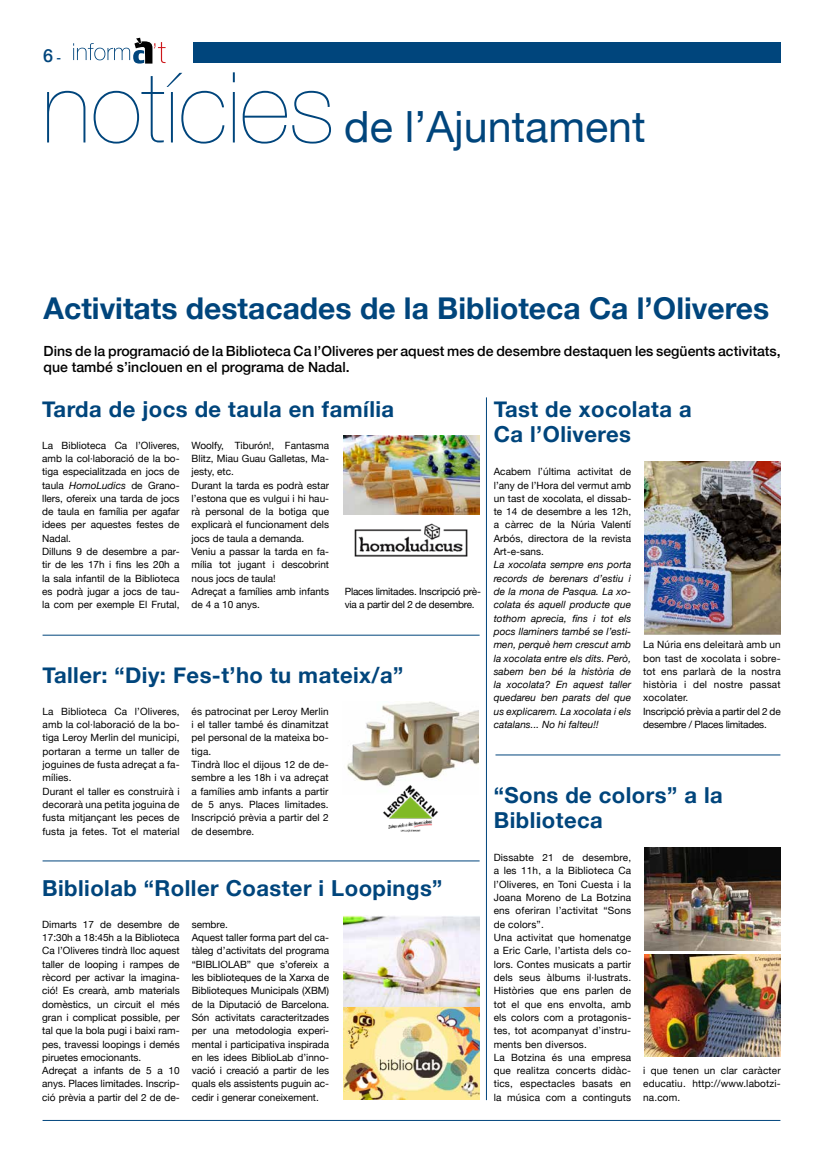
<style>
.page{position:relative;width:823px;height:1163px;background:#fff}
.page>*{position:absolute;margin:0;border:0;box-sizing:border-box;transform-origin:0 0}
.t1{font:200 98.2px "Helvetica Neue";color:#00457c}
.t2{font:43px "Helvetica Neue";color:#00457c}
.t3{font:700 30px "Helvetica Neue";color:#00457c}
.t4{font:700 22px/25px "Helvetica Neue";letter-spacing:.02em;color:#00457c}
.t5{font:500 18px "Helvetica Neue";color:#00457c}
.t6{font:500 14px/16.8px "Helvetica Neue";color:#000}
.t7{font:10px/13.3px "Helvetica Neue";color:#000}
.t8{font:italic 10px/13.3px "Helvetica Neue";letter-spacing:.005em;color:#000;text-align:justify}
.t9{font:10px/13.3px "Helvetica Neue";letter-spacing:.02em;color:#000}
.t10{font:10px/13.3px "Helvetica Neue";letter-spacing:-.02em;color:#000}
.s1{font-size:12px}
.s2{font-style:italic}
</style>
<div class="page">
<div style="left:193px;top:43px;width:587px;height:20px;background:#00457c"></div>
<hr style="left:43px;top:1119px;width:737px;height:1px;background:#00457c">
<svg style="left:73px;top:38px;width:92px;height:26px"></svg>
<img style="left:343px;top:915px;width:136px;height:184px">
<img style="left:343px;top:435px;width:136px;height:122px">
<img style="left:352px;top:701px;width:126px;height:61px">
<img style="left:347px;top:762px;width:131px;height:71px">
<img style="left:644px;top:462px;width:136px;height:172px">
<img style="left:644px;top:954px;width:136px;height:102px">
<img style="left:644px;top:847px;width:136px;height:102px">
<hr style="left:486px;top:397px;width:1px;height:702px;background:#00457c">
<hr style="left:43px;top:634px;width:436px;height:1px;background:#00457c">
<hr style="left:43px;top:860px;width:436px;height:1px;background:#00457c">
<hr style="left:495px;top:754px;width:285px;height:1px;background:#00457c">
<h3 class="t5" style="left:43px;top:41px;width:20px">6 <span class="s1">-</span></h3>
<h1 class="t1" style="left:42px;top:31px;width:294px">notícies</h1>
<h2 class="t2" style="left:344px;top:96px;width:303px">de l’Ajuntament</h2>
<h3 class="t3" style="left:44px;top:284px;width:726px">Activitats destacades de la Biblioteca Ca l’Oliveres</h3>
<h3 class="t6" style="left:44px;top:341px;width:738px">Dins de la programació de la Biblioteca Ca l’Oliveres per aquest mes de desembre destaquen les següents activitats, que també s’inclouen en el programa de Nadal.</h3>
<h3 class="t4" style="left:42px;top:397px;width:353px">Tarda de jocs de taula en família</h3>
<p class="t7" style="left:42px;top:439px;width:139px">La Biblioteca Ca l’Oliveres, amb la col·laboració de la bo&shy;tiga especialitzada en jocs de taula <span class="s2">HomoLudics</span> de Grano&shy;llers, ofereix una tarda de jocs de taula en família per agafar idees per aquestes festes de<br>Nadal.<br>Dilluns 9 de desembre a par&shy;tir de les 17h i fins les 20h a la sala infantil de la Biblioteca es podrà jugar a jocs de tau&shy;la com per exemple El Frutal,</p>
<p class="t7" style="left:191px;top:439px;width:139px">Woolfy, Tiburón!, Fantasma<br>Blitz, Miau Guau Galletas, Ma&shy;jesty, etc.<br>Durant la tarda es podrà estar l’estona que es vulgui i hi hau&shy;rà personal de la botiga que explicarà el funcionament dels jocs de taula a demanda.<br>Veniu a passar la tarda en fa&shy;mília tot jugant i descobrint nous jocs de taula!<br>Adreçat a famílies amb infants de 4 a 10 anys.</p>
<p class="t10" style="left:344px;top:585px;width:138px">Places limitades. Inscripció prè&shy;via a partir del 2 de desembre.</p>
<h3 class="t4" style="left:43px;top:663px;width:362px">Taller: “Diy: Fes-t’ho tu mateix/a”</h3>
<p class="t7" style="left:43px;top:705px;width:138px">La Biblioteca Ca l’Oliveres, amb la col·laboració de la bo&shy;tiga Leroy Merlin del municipi, portaran a terme un taller de joguines de fusta adreçat a fa&shy;mílies.<br>Durant el taller es construirà i decorarà una petita joguina de fusta mitjançant les peces de fusta ja fetes. Tot el material</p>
<p class="t7" style="left:191px;top:705px;width:138px">és patrocinat per Leroy Merlin i el taller també és dinamitzat pel personal de la mateixa bo&shy;tiga.<br>Tindrà lloc el dijous 12 de de&shy;sembre a les 18h i va adreçat a famílies amb infants a partir de 5 anys. Places limitades.<br>Inscripció prèvia a partir del 2 de desembre.</p>
<h3 class="t4" style="left:42px;top:876px;width:401px">Bibliolab “Roller Coaster i Loopings”</h3>
<p class="t7" style="left:42px;top:917px;width:139px">Dimarts 17 de desembre de<br>17:30h a 18:45h a la Biblioteca<br>Ca l’Oliveres tindrà lloc aquest taller de looping i rampes de rècord per activar la imagina&shy;ció! Es crearà, amb materials domèstics, un circuit el més gran i complicat possible, per tal que la bola pugi i baixi ram&shy;pes, travessi loopings i demés piruetes emocionants.<br>Adreçat a infants de 5 a 10 anys. Places limitades. Inscrip&shy;ció prèvia a partir del 2 de de-</p>
<p class="t7" style="left:191px;top:917px;width:139px">sembre.<br>Aquest taller forma part del ca&shy;tàleg d’activitats del programa “BIBLIOLAB” que s’ofereix a les biblioteques de la Xarxa de<br>Biblioteques Municipals (XBM) de la Diputació de Barcelona.<br>Són activitats caracteritzades per una metodologia experi&shy;mental i participativa inspirada en les idees BiblioLab d’inno&shy;vació i creació a partir de les quals els assistents puguin ac&shy;cedir i generar coneixement.</p>
<h3 class="t4" style="left:493px;top:397px;width:199px">Tast de xocolata a<br>Ca l’Oliveres</h3>
<p class="t7" style="left:493px;top:465px;width:139px;text-align:justify">Acabem l’última activitat de l’any de l’Hora del vermut amb un tast de xocolata, el dissab&shy;te 14 de desembre a les 12h, a càrrec de la Núria Valentí Arbós, directora de la revista Art-e-sans.</p>
<p class="t8" style="left:493px;top:558px;width:139px">La xocolata sempre ens porta records de berenars d’estiu i de la mona de Pasqua. La xo&shy;colata és aquell producte que tothom aprecia, fins i tot els pocs llaminers també se l’esti&shy;men, perquè hem crescut amb la xocolata entre els dits. Però, sabem ben bé la història de la xocolata? En aquest taller quedareu ben parats del que us explicarem. La xocolata i els catalans... No hi falteu!!</p>
<p class="t9" style="left:642px;top:638px;width:139px">La Núria ens deleitarà amb un bon tast de xocolata i sobre&shy;tot ens parlarà de la nostra història i del nostre passat xocolater.<br>Inscripció prèvia a partir del 2 de desembre / Places limitades.</p>
<h3 class="t4" style="left:493px;top:782px;width:230px">“Sons de colors” a la<br>Biblioteca</h3>
<p class="t7" style="left:493px;top:851px;width:139px">Dissabte 21 de desembre, a les 11h, a la Biblioteca Ca l’Oliveres, en Toni Cuesta i la<br>Joana Moreno de La Botzina ens oferiran l’activitat “Sons de colors”.<br>Una activitat que homenatge a Eric Carle, l’artista dels co&shy;lors. Contes musicats a partir dels seus àlbums il·lustrats.<br>Històries que ens parlen de tot el que ens envolta, amb els colors com a protagonis&shy;tes, tot acompanyat d’instru&shy;ments ben diversos.<br>La Botzina és una empresa que realitza concerts didàc&shy;tics, espectacles basats en la música com a continguts</p>
<p class="t7" style="left:642px;top:1064px;width:139px;text-align:justify">i que tenen un clar caràcter educatiu. http://www.labotzi&shy;na.com.</p>
</div>
